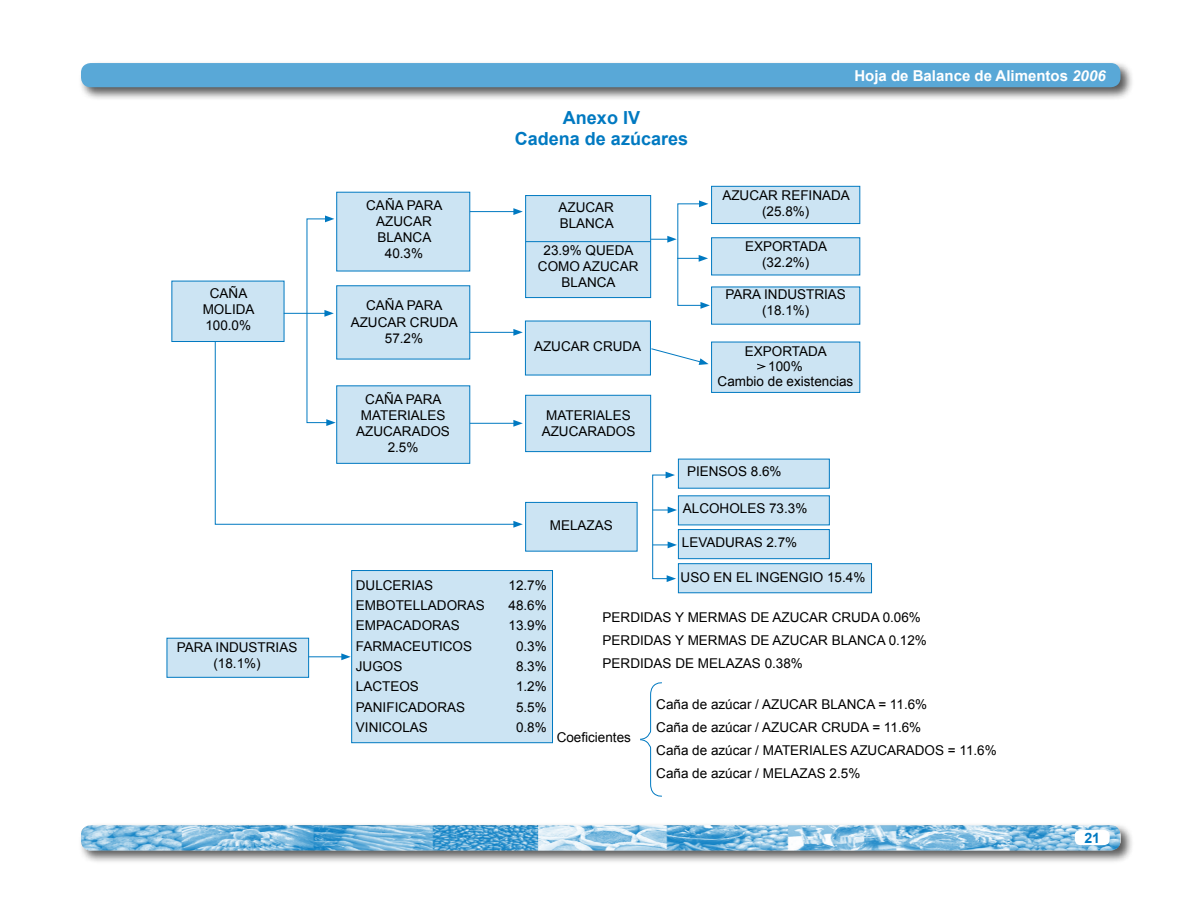
<style>
.page{position:relative;width:1188px;height:918px;background:#fff}
.page>*{position:absolute;margin:0;border:0;box-sizing:border-box;transform-origin:0 0}
.t1{font:700 18px/21.6px "Arial";color:#0079c1;text-align:center}
.t2{font:700 15px "Arial";color:#fff}
.t3{font:700 14.25px "Arial";color:#0079c1}
.t4{font:13.5px/16.2px "Arial";color:#000;text-align:center}
.s1{font-style:italic}
</style>
<div class="page">
<div style="left:78px;top:822px;width:1063px;height:48px;background:#000;opacity:.65"></div>
<img style="left:81px;top:825px;width:1039px;height:25px">
<div style="left:78px;top:60px;width:1063px;height:48px;background:#000;opacity:.65"></div>
<div style="left:81px;top:63px;width:1040px;height:24px;background:#59a8d7;border-radius:10px"></div>
<div style="left:1075px;top:830px;width:35px;height:15px;background:#fff;border-radius:5px"></div>
<div style="left:525px;top:195px;width:126px;height:103px;background:#cce4f3;border:1px solid #0079c1"></div>
<div style="left:525px;top:321px;width:126px;height:54px;background:#cce4f3;border:1px solid #0079c1"></div>
<div style="left:711px;top:186px;width:149px;height:38px;background:#cce4f3;border:1px solid #0079c1"></div>
<div style="left:711px;top:237px;width:149px;height:38px;background:#cce4f3"></div>
<div style="left:711px;top:287px;width:149px;height:38px;background:#cce4f3"></div>
<div style="left:711px;top:342px;width:149px;height:51px;background:#cce4f3;border:1px solid #0079c1"></div>
<div style="left:525px;top:395px;width:126px;height:57px;background:#cce4f3;border:1px solid #0079c1"></div>
<div style="left:525px;top:502px;width:112px;height:49px;background:#cce4f3;border:1px solid #0079c1"></div>
<div style="left:351px;top:570px;width:202px;height:173px;background:#cce4f3;border:1px solid #0079c1"></div>
<div style="left:678px;top:459px;width:152px;height:30px;background:#cce4f3"></div>
<div style="left:678px;top:495px;width:152px;height:30px;background:#cce4f3"></div>
<div style="left:678px;top:529px;width:152px;height:30px;background:#cce4f3;border:1px solid #0079c1"></div>
<div style="left:678px;top:563px;width:194px;height:30px;background:#cce4f3;border:1px solid #0079c1"></div>
<div style="left:336px;top:285px;width:134px;height:74px;background:#cce4f3"></div>
<div style="left:336px;top:192px;width:134px;height:79px;background:#cce4f3"></div>
<div style="left:172px;top:281px;width:112px;height:61px;background:#cce4f3"></div>
<div style="left:167px;top:638px;width:142px;height:40px;background:#cce4f3;border:1px solid #0079c1"></div>
<hr style="left:526px;top:241px;width:124px;height:1px;background:#0079c1">
<hr style="left:284px;top:313px;width:43px;height:1px;background:#0079c1">
<svg style="left:306px;top:215px;width:29px;height:126px"></svg>
<hr style="left:470px;top:332px;width:46px;height:1px;background:#0079c1">
<svg style="left:513px;top:329px;width:10px;height:7px"></svg>
<svg style="left:651px;top:348px;width:58px;height:17px"></svg>
<svg style="left:516px;top:421px;width:7px;height:5px"></svg>
<hr style="left:308px;top:656px;width:36px;height:1px;background:#0079c1">
<svg style="left:341px;top:653px;width:10px;height:7px"></svg>
<svg style="left:215px;top:341px;width:301px;height:184px"></svg>
<svg style="left:513px;top:521px;width:10px;height:7px"></svg>
<hr style="left:470px;top:211px;width:46px;height:1px;background:#0079c1">
<svg style="left:513px;top:208px;width:10px;height:7px"></svg>
<svg style="left:652px;top:472px;width:25px;height:110px"></svg>
<svg style="left:651px;top:200px;width:59px;height:109px"></svg>
<svg style="left:640px;top:682px;width:22px;height:115px"></svg>
<svg style="left:757px;top:363px;width:9px;height:7px"></svg>
<p class="t4" style="left:203px;top:285px;width:53px">CAÑA<br>MOLIDA<br>100.0%</p>
<p class="t4" style="left:177px;top:639px;width:122px">PARA INDUSTRIAS (18.1%)</p>
<h1 class="t1" style="left:515px;top:107px;width:175px">Anexo IV<br>Cadena de azúcares</h1>
<p class="t4" style="left:366px;top:197px;width:78px">CAÑA PARA<br>AZUCAR<br>BLANCA<br>40.3%</p>
<p class="t4" style="left:559px;top:199px;width:57px;text-align:left">AZUCAR<br>BLANCA</p>
<p class="t4" style="left:538px;top:242px;width:102px">23.9% QUEDA<br>COMO AZUCAR<br>BLANCA</p>
<p class="t4" style="left:351px;top:298px;width:109px">CAÑA PARA<br>AZUCAR CRUDA<br>57.2%</p>
<p class="t4" style="left:356px;top:391px;width:95px">CAÑA PARA<br>MATERIALES<br>AZUCARADOS<br>2.5%</p>
<p class="t4" style="left:534px;top:339px;width:109px">AZUCAR CRUDA</p>
<p class="t4" style="left:542px;top:407px;width:95px">MATERIALES<br>AZUCARADOS</p>
<p class="t2" style="left:854px;top:66px;width:253px">Hoja de Balance de Alimentos <span class="s1">2006</span></p>
<p class="t4" style="left:722px;top:187px;width:129px">AZUCAR REFINADA (25.8%)</p>
<p class="t4" style="left:745px;top:238px;width:84px">EXPORTADA (32.2%)</p>
<p class="t4" style="left:725px;top:286px;width:122px">PARA INDUSTRIAS (18.1%)</p>
<p class="t4" style="left:718px;top:344px;width:137px;line-height:14.9px">EXPORTADA<br>100%<br>Cambio de existencias</p>
<p class="t4" style="left:687px;top:463px;width:96px">PIENSOS 8.6%</p>
<p class="t4" style="left:683px;top:500px;width:126px">ALCOHOLES 73.3%</p>
<p class="t4" style="left:682px;top:534px;width:117px">LEVADURAS 2.7%</p>
<p class="t4" style="left:681px;top:569px;width:186px">USO EN EL INGENGIO 15.4%</p>
<p class="t4" style="left:603px;top:606px;width:326px;line-height:23px;text-align:left">PERDIDAS Y MERMAS DE AZUCAR CRUDA 0.06%<br>PERDIDAS Y MERMAS DE AZUCAR BLANCA 0.12%<br>PERDIDAS DE MELAZAS 0.38%</p>
<p class="t4" style="left:656px;top:692px;width:342px;line-height:23px;text-align:left">Caña de azúcar / AZUCAR BLANCA = 11.6%<br>Caña de azúcar / AZUCAR CRUDA = 11.6%<br>Caña de azúcar / MATERIALES AZUCARADOS = 11.6% Caña de azúcar / MELAZAS 2.5%</p>
<p class="t4" style="left:550px;top:517px;width:65px">MELAZAS</p>
<p class="t4" style="left:356px;top:577px;width:79px">DULCERIAS</p>
<p class="t4" style="left:509px;top:577px;width:40px">12.7%</p>
<p class="t4" style="left:356px;top:597px;width:131px">EMBOTELLADORAS</p>
<p class="t4" style="left:509px;top:597px;width:40px">48.6%</p>
<p class="t4" style="left:356px;top:618px;width:106px">EMPACADORAS</p>
<p class="t4" style="left:509px;top:618px;width:40px">13.9%</p>
<p class="t4" style="left:356px;top:638px;width:118px">FARMACEUTICOS</p>
<p class="t4" style="left:516px;top:638px;width:32px">0.3%</p>
<p class="t4" style="left:356px;top:658px;width:48px">JUGOS</p>
<p class="t4" style="left:516px;top:658px;width:32px">8.3%</p>
<p class="t4" style="left:356px;top:679px;width:65px">LACTEOS</p>
<p class="t4" style="left:516px;top:679px;width:32px">1.2%</p>
<p class="t4" style="left:356px;top:699px;width:111px">PANIFICADORAS</p>
<p class="t4" style="left:516px;top:699px;width:32px">5.5%</p>
<p class="t4" style="left:356px;top:719px;width:74px">VINICOLAS</p>
<p class="t4" style="left:516px;top:719px;width:32px">0.8%</p>
<p class="t4" style="left:557px;top:729px;width:76px">Coeficientes</p>
<p class="t3" style="left:1084px;top:828px;width:17px">21</p>
</div>
